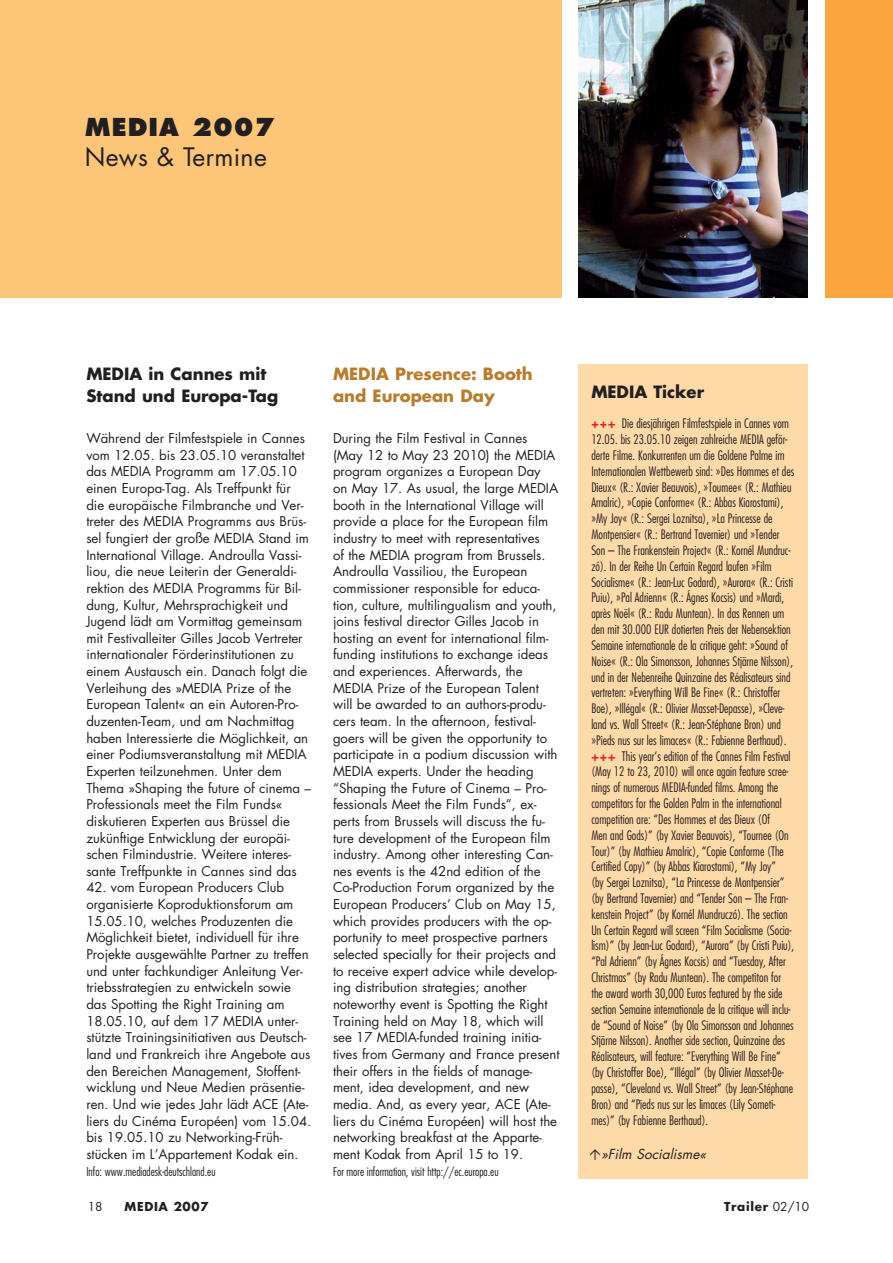
<style>
.page{position:relative;width:893px;height:1263px;background:#fff}
.page>*{position:absolute;margin:0;border:0;box-sizing:border-box;transform-origin:0 0}
.t1{font:24.75px "Futura LT";letter-spacing:.01em;color:#231f20}
.t2{font:800 24px "Futura LT";letter-spacing:.04em;color:#231f20}
.t3{font:700 16.5px/22.5px "Futura LT";color:#231f20}
.t4{font:700 16.5px/22.5px "Futura LT";color:#b97c2c}
.t5{font:italic 13.5px "Futura LT";color:#231f20}
.t6{font:13.2px/16.6px "Futura LT";letter-spacing:-.005em;color:#231f20}
.t7{font:300 condensed 12.75px/15.8px "Futura";color:#231f20}
.t8{font:300 condensed 12px "Futura";color:#231f20}
.t9{font:700 12px "Futura LT";letter-spacing:.055em;color:#231f20}
.t10{font:12px "Futura LT";color:#231f20}
.s1{font-weight:800;font-stretch:normal;color:#e31f26}
.s2{font-weight:400}
</style>
<div class="page">
<div style="left:0;top:0;width:561px;height:298px;background:#fdc578"></div>
<div style="left:825px;top:0;width:67px;height:298px;background:#faa63f"></div>
<img style="left:578px;top:0;width:230px;height:298px">
<div style="left:578px;top:364px;width:230px;height:815px;background:#ffdaa9"></div>
<h2 class="t2" style="left:85px;top:116px;width:192px">MEDIA 2007</h2>
<h1 class="t1" style="left:85px;top:145px;width:183px">News &amp; Termine</h1>
<p class="t3" style="left:86px;top:364px;width:193px">MEDIA in Cannes mit<br>Stand und Europa-Tag</p>
<p class="t6" style="left:86px;top:431px;width:226px">Während der Filmfestspiele in Cannes vom 12.05. bis 23.05.10 veranstaltet das MEDIA Programm am 17.05.10 einen Europa-Tag. Als Treffpunkt für die europäische Filmbranche und Ver&shy;treter des MEDIA Programms aus Brüs&shy;sel fungiert der große MEDIA Stand im International Village. Androulla Vassi&shy;liou, die neue Leiterin der Generaldi&shy;rektion des MEDIA Programms für Bil&shy;dung, Kultur, Mehrsprachigkeit und Jugend lädt am Vormittag gemeinsam mit Festivalleiter Gilles Jacob Vertreter internationaler Förderinstitutionen zu einem Austausch ein. Danach folgt die Verleihung des »MEDIA Prize of the European Talent« an ein Autoren-Pro&shy;duzenten-Team, und am Nachmittag haben Interessierte die Möglichkeit, an einer Podiumsveranstaltung mit MEDIA Experten teilzunehmen. Unter dem Thema »Shaping the future of cinema – Professionals meet the Film Funds« diskutieren Experten aus Brüssel die zukünftige Entwicklung der europäi&shy;schen Filmindustrie. Weitere interes&shy;sante Treffpunkte in Cannes sind das</p>
<p class="t6" style="left:86px;top:880px;width:226px">42. vom European Producers Club organisierte Koproduktionsforum am 15.05.10, welches Produzenten die Möglichkeit bietet, individuell für ihre Projekte ausgewählte Partner zu treffen und unter fachkundiger Anleitung Ver&shy;triebsstrategien zu entwickeln sowie das Spotting the Right Training am 18.05.10, auf dem 17 MEDIA unter&shy;stützte Trainingsinitiativen aus Deutsch&shy;land und Frankreich ihre Angebote aus den Bereichen Management, Stoffent&shy;wicklung und Neue Medien präsentie&shy;ren. Und wie jedes Jahr lädt ACE (Ate&shy;liers du Cinéma Européen) vom 15.04. bis 19.05.10 zu Networking-Früh&shy;stücken im L’Appartement Kodak ein.</p>
<p class="t8" style="left:86px;top:1166px;width:131px">Info: www.mediadesk-deutschland.eu</p>
<p class="t4" style="left:333px;top:364px;width:201px">MEDIA Presence: Booth and European Day</p>
<p class="t6" style="left:333px;top:431px;width:228px">During the Film Festival in Cannes (May 12 to May 23 2010) the MEDIA program organizes a European Day<br>on May 17. As usual, the large MEDIA booth in the International Village will provide a place for the European film industry to meet with representatives<br>of the MEDIA program from Brussels.<br>Androulla Vassiliou, the European commissioner responsible for educa&shy;tion, culture, multilingualism and youth, joins festival director Gilles Jacob in hosting an event for international film&shy;funding institutions to exchange ideas and experiences. Afterwards, the MEDIA Prize of the European Talent will be awarded to an authors-produ&shy;cers team. In the afternoon, festival&shy;goers will be given the opportunity to participate in a podium discussion with MEDIA experts. Under the heading “Shaping the Future of Cinema – Pro&shy;fessionals Meet the Film Funds”, ex&shy;perts from Brussels will discuss the fu&shy;ture development of the European film industry. Among other interesting Can&shy;nes events is the 42nd edition of the Co-Production Forum organized by the European Producers’ Club on May 15, which provides producers with the op&shy;portunity to meet prospective partners selected specially for their projects and to receive expert advice while develop&shy;ing distribution strategies; another noteworthy event is Spotting the Right Training held on May 18, which will see 17 MEDIA-funded training initia&shy;tives from Germany and France present their offers in the fields of manage&shy;ment, idea development, and new media. And, as every year, ACE (Ate&shy;liers du Cinéma Européen) will host the networking breakfast at the Apparte&shy;ment Kodak from April 15 to 19.</p>
<p class="t8" style="left:333px;top:1166px;width:167px">For more information, visit http://ec.europa.eu</p>
<p class="t3" style="left:591px;top:382px;width:114px">MEDIA Ticker</p>
<p class="t7" style="left:591px;top:417px;width:204px"><span class="s1">+++</span> Die diesjährigen Filmfestspiele in Cannes vom 12.05. bis 23.05.10 zeigen zahlreiche MEDIA geför&shy;derte Filme. Konkurrenten um die Goldene Palme im Internationalen Wettbewerb sind: »Des Hommes et des Dieux« (R.: Xavier Beauvois), »Tournee« (R.: Mathieu Amalric), »Copie Conforme« (R.: Abbas Kiarostami), »My Joy« (R.: Sergei Loznitsa), »La Princesse de Montpensier« (R.: Bertrand Tavernier) und »Tender Son – The Frankenstein Project« (R.: Kornél Mundruc&shy;zó). In der Reihe Un Certain Regard laufen »Film Socialisme« (R.: Jean-Luc Godard), »Aurora« (R.: Cristi Puiu), »Pal Adrienn« (R.: Ágnes Kocsis) und »Mardi, après Noël« (R.: Radu Muntean). In das Rennen um den mit 30.000 EUR dotierten Preis der Nebensektion Semaine internationale de la critique geht: »Sound of Noise« (R.: Ola Simonsson, Johannes Stjärne Nilsson), und in der Nebenreihe Quinzaine des Réalisateurs sind vertreten: »Everything Will Be Fine« (R.: Christoffer Boe), »Illégal« (R.: Olivier Masset-Depasse), »Cleve&shy;land vs. Wall Street« (R.: Jean-Stéphane Bron) und »Pieds nus sur les limaces« (R.: Fabienne Berthaud). <span class="s1">+++</span> This year’s edition of the Cannes Film Festival (May 12 to 23, 2010) will once again feature scree&shy;nings of numerous MEDIA-funded films. Among the competitors for the Golden Palm in the international competition are: “Des Hommes et des Dieux (Of<br>Men and Gods)” (by Xavier Beauvois), “Tournee (On Tour)” (by Mathieu Amalric), “Copie Conforme (The Certified Copy)” (by Abbas Kiarostami), “My Joy”<br>(by Sergei Loznitsa), “La Princesse de Montpensier” (by Bertrand Tavernier) and “Tender Son – The Fran&shy;kenstein Project” (by Kornél Mundruczó). The section Un Certain Regard will screen “Film Socialisme (Socia&shy;lism)” (by Jean-Luc Godard), “Aurora” (by Cristi Puiu), “Pal Adrienn” (by Ágnes Kocsis) and “Tuesday, After Christmas” (by Radu Muntean). The competiton for the award worth 30,000 Euros featured by the side section Semaine internationale de la critique will inclu&shy;de “Sound of Noise” (by Ola Simonsson and Johannes Stjärne Nilsson). Another side section, Quinzaine des Réalisateurs, will feature: “Everything Will Be Fine“ (by Christoffer Boe), “Illégal” (by Olivier Masset-De&shy;passe), “Cleveland vs. Wall Street” (by Jean-Stéphane Bron) and “Pieds nus sur les limaces (Lily Someti&shy;mes)” (by Fabienne Berthaud).</p>
<p class="t5" style="left:601px;top:1148px;width:110px">»Film Socialisme«</p>
<p class="t10" style="left:88px;top:1201px;width:16px">18</p>
<p class="t9" style="left:125px;top:1201px;width:86px">MEDIA 2007</p>
<p class="t9" style="left:724px;top:1201px;width:87px">Trailer <span class="s2">02/10</span></p>
</div>
